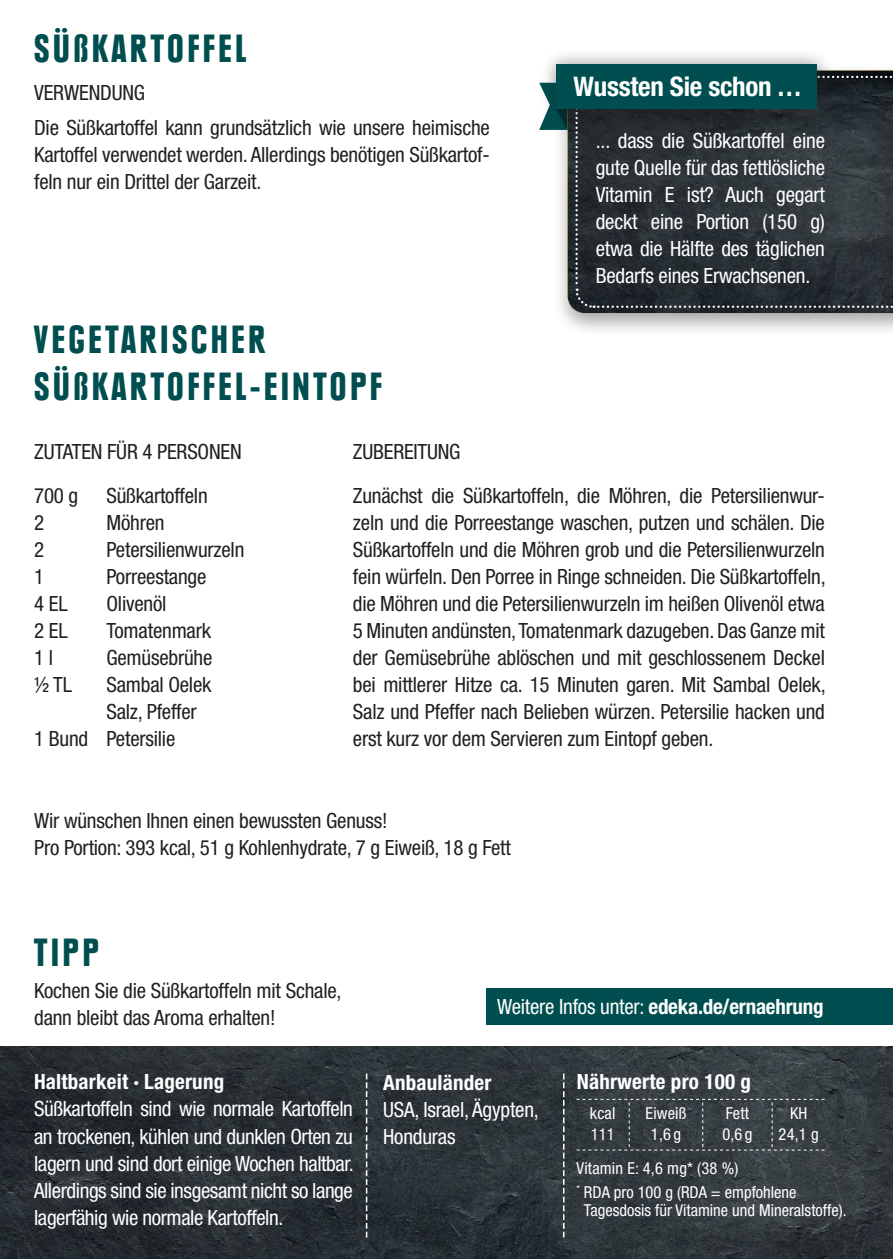
<style>
.page{position:relative;width:893px;height:1259px;background:#fff}
.page>*{position:absolute;margin:0;border:0;box-sizing:border-box;transform-origin:0 0}
.t1{font:900 condensed 39px/46.8px "Plak LT";letter-spacing:.1em;color:#004e4f}
.t2{font:700 condensed 27px "Helvetica Neue LT Std";letter-spacing:-.01em;color:#fff}
.t3{font:condensed 21px/27px "Helvetica Neue LT Std";letter-spacing:-.01em;color:#231f20;text-align:justify}
.t4{font:condensed 21px/27px "Helvetica Neue LT Std";letter-spacing:-.01em;color:#fff;text-align:justify}
.t5{font:700 condensed 21px "Helvetica Neue LT Std";letter-spacing:.01em;color:#fff}
.t6{font:700 condensed 21px "Helvetica Neue LT Std";letter-spacing:-.01em;color:#fff}
.t7{font:condensed 16.5px/21px "Helvetica Neue LT Std";color:#fff}
.s1{font-weight:400}
</style>
<div class="page">
<img style="left:0;top:1046px;width:893px;height:213px">
<div style="left:552px;top:63px;width:341px;height:275px;background:#231f20;opacity:.4"></div>
<svg style="left:539px;top:75px;width:354px;height:234px;background:#3a4146"></svg>
<div style="left:540px;top:48px;width:293px;height:78px;background:#231f20;opacity:.5"></div>
<div style="left:556px;top:65px;width:261px;height:44px;background:#004e4f"></div>
<div style="left:487px;top:988px;width:406px;height:37px;background:#004e4f"></div>
<svg style="left:577px;top:1098px;width:248px;height:52px;background:#3a4246"></svg>
<svg style="left:366px;top:1073px;width:1px;height:164px"></svg>
<svg style="left:563px;top:1073px;width:1px;height:164px"></svg>
<h1 class="t1" style="left:34px;top:25px;width:214px">SÜßKARTOFFEL</h1>
<p class="t3" style="left:34px;top:79px;width:112px">VERWENDUNG</p>
<p class="t3" style="left:34px;top:114px;width:457px">Die Süßkartoffel kann grundsätzlich wie unsere heimische Kartoffel verwendet werden. Allerdings benötigen Süßkartof&shy;feln nur ein Drittel der Garzeit.</p>
<h1 class="t1" style="left:34px;top:317px;width:349px">VEGETARISCHER<br>SÜßKARTOFFEL-EINTOPF</h1>
<p class="t3" style="left:34px;top:438px;width:209px">ZUTATEN FÜR 4 PERSONEN</p>
<p class="t3" style="left:353px;top:438px;width:109px">ZUBEREITUNG</p>
<p class="t2" style="left:574px;top:70px;width:229px">Wussten Sie schon ...</p>
<p class="t4" style="left:596px;top:127px;width:231px">... dass die Süßkartoffel eine gute Quelle für das fettlösliche Vitamin E ist? Auch gegart deckt eine Portion (150 g) etwa die Hälfte des täglichen Bedarfs eines Erwachsenen.</p>
<p class="t3" style="left:34px;top:481px;width:46px">700 g</p>
<p class="t3" style="left:106px;top:481px;width:103px">Süßkartoffeln</p>
<p class="t3" style="left:34px;top:508px;width:12px">2</p>
<p class="t3" style="left:106px;top:508px;width:60px">Möhren</p>
<p class="t3" style="left:34px;top:535px;width:12px">2</p>
<p class="t3" style="left:106px;top:535px;width:139px">Petersilienwurzeln</p>
<p class="t3" style="left:34px;top:562px;width:12px">1</p>
<p class="t3" style="left:106px;top:562px;width:101px">Porreestange</p>
<p class="t3" style="left:34px;top:589px;width:35px">4 EL</p>
<p class="t3" style="left:106px;top:589px;width:61px">Olivenöl</p>
<p class="t3" style="left:34px;top:617px;width:35px">2 EL</p>
<p class="t3" style="left:106px;top:617px;width:106px">Tomatenmark</p>
<p class="t3" style="left:34px;top:644px;width:20px">1 l</p>
<p class="t3" style="left:106px;top:644px;width:107px">Gemüsebrühe</p>
<p class="t3" style="left:34px;top:671px;width:39px">½ TL</p>
<p class="t3" style="left:106px;top:671px;width:106px">Sambal Oelek</p>
<p class="t3" style="left:106px;top:698px;width:92px">Salz, Pfeffer</p>
<p class="t3" style="left:34px;top:725px;width:143px">1 Bund Petersilie</p>
<p class="t3" style="left:353px;top:481px;width:474px">Zunächst die Süßkartoffeln, die Möhren, die Petersilienwur&shy;zeln und die Porreestange waschen, putzen und schälen. Die Süßkartoffeln und die Möhren grob und die Petersilienwurzeln fein würfeln. Den Porree in Ringe schneiden. Die Süßkartoffeln, die Möhren und die Petersilienwurzeln im heißen Olivenöl etwa 5 Minuten andünsten, Tomatenmark dazugeben. Das Ganze mit der Gemüsebrühe ablöschen und mit geschlossenem Deckel bei mittlerer Hitze ca. 15 Minuten garen. Mit Sambal Oelek, Salz und Pfeffer nach Belieben würzen. Petersilie hacken und erst kurz vor dem Servieren zum Eintopf geben.</p>
<p class="t3" style="left:34px;top:807px;width:478px">Wir wünschen Ihnen einen bewussten Genuss!<br>Pro Portion: 393 kcal, 51 g Kohlenhydrate, 7 g Eiweiß, 18 g Fett</p>
<h1 class="t1" style="left:34px;top:929px;width:66px">TIPP</h1>
<p class="t3" style="left:34px;top:977px;width:309px">Kochen Sie die Süßkartoffeln mit Schale, dann bleibt das Aroma erhalten!</p>
<p class="t5" style="left:34px;top:1069px;width:192px">Haltbarkeit · Lagerung</p>
<p class="t4" style="left:34px;top:1095px;width:321px">Süßkartoffeln sind wie normale Kartoffeln an trockenen, kühlen und dunklen Orten zu lagern und sind dort einige Wochen haltbar.<br>Allerdings sind sie insgesamt nicht so lange lagerfähig wie normale Kartoffeln.</p>
<p class="t6" style="left:497px;top:994px;width:328px"><span class="s1">Weitere Infos unter:</span> edeka.de/ernaehrung</p>
<p class="t5" style="left:577px;top:1069px;width:176px">Nährwerte pro 100 g</p>
<p class="t5" style="left:383px;top:1069px;width:110px">Anbauländer</p>
<p class="t4" style="left:383px;top:1095px;width:157px">USA, Israel, Ägypten,<br>Honduras</p>
<p class="t7" style="left:590px;top:1102px;width:27px">kcal<br>111</p>
<p class="t7" style="left:646px;top:1102px;width:42px;text-align:center">Eiweiß<br>1,6 g</p>
<p class="t7" style="left:722px;top:1102px;width:32px">Fett<br>0,6 g</p>
<p class="t7" style="left:779px;top:1102px;width:42px;text-align:center">KH<br>24,1 g</p>
<p class="t7" style="left:577px;top:1157px;width:163px">Vitamin E: 4,6 mg* (38 %)</p>
<p class="t7" style="left:584px;top:1182px;width:264px;line-height:18px;text-indent:-7px"><sup>*</sup> RDA pro 100 g (RDA = empfohlene<br>Tagesdosis für Vitamine und Mineralstoffe).</p>
</div>
